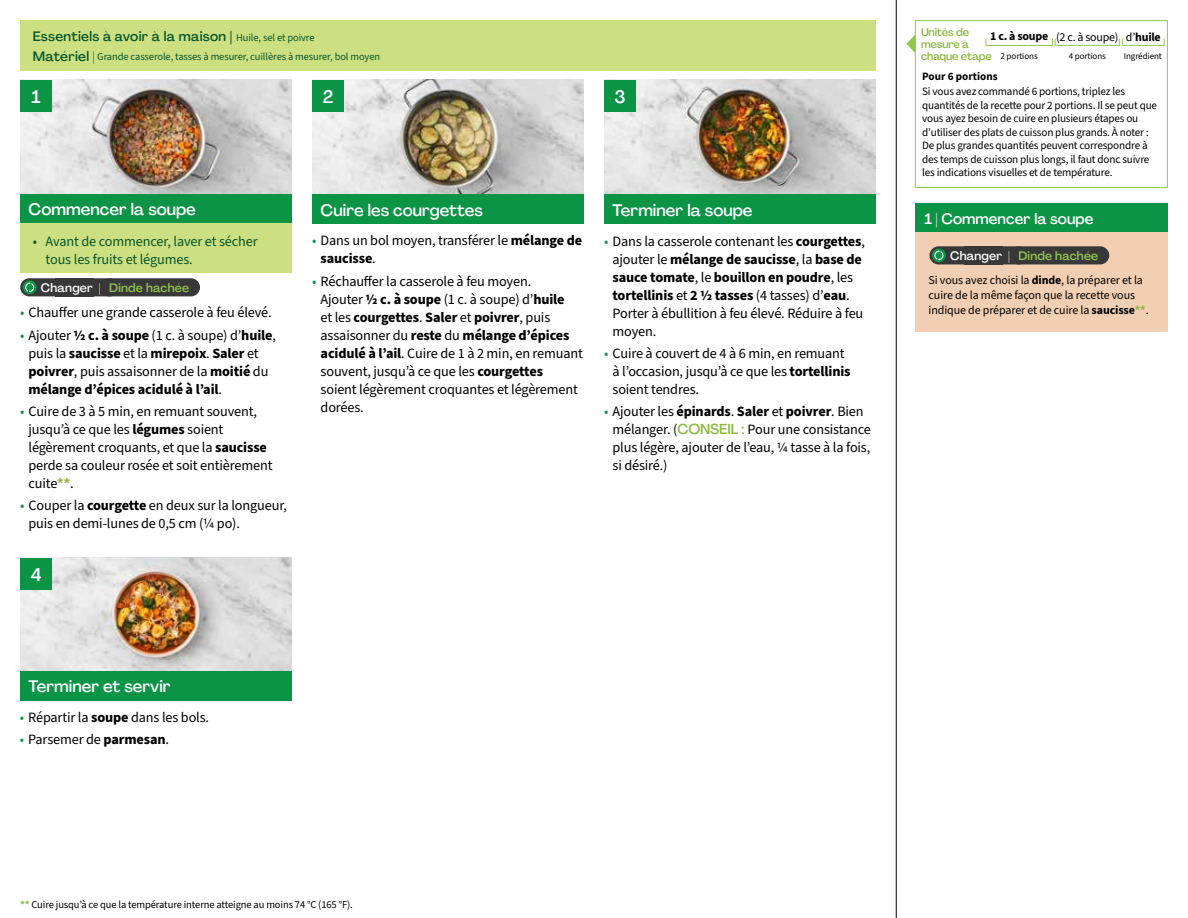
<style>
.page{position:relative;width:1188px;height:918px;background:#fff}
.page>*{position:absolute;margin:0;border:0;box-sizing:border-box;transform-origin:0 0}
.t1{font:500 18px "Agrandir";color:#fff}
.t2{font:500 16.5px "Agrandir";color:#fff}
.t3{font:500 15px "Agrandir";color:#fff}
.t4{font:14.25px/18px "Source Sans Pro";letter-spacing:-.01em;color:#000}
.t5{font:700 14.25px/18px "Source Sans Pro";letter-spacing:-.01em;color:#000}
.t6{font:14.25px/18px "Source Sans 3";letter-spacing:-.01em;color:#05562c}
.t7{font:500 13.5px "Agrandir";letter-spacing:.02em;color:#05562c}
.t8{font:500 12.15px "Agrandir";letter-spacing:.02em;color:#91c84e}
.t9{font:12px/15px "Source Sans 3";letter-spacing:-.01em;color:#000}
.t10{font:700 12px "Source Sans 3";letter-spacing:-.02em;color:#000}
.t11{font:11.25px/13.5px "Source Sans 3";letter-spacing:-.015em;color:#000}
.t12{font:700 11.25px "Source Sans 3";color:#000101}
.t13{font:500 11.1px/11.7px "Agrandir";letter-spacing:-.015em;color:#8cba42}
.t14{font:10.5px "Source Sans 3";letter-spacing:-.01em;color:#000}
.t15{font:10.5px "Source Sans 3";letter-spacing:-.01em;color:#05562c}
.t16{font:9px "Source Sans 3";letter-spacing:-.01em;color:#000}
.s1{font-family:"Myriad Pro";font-weight:400}
.s2{font-family:"Source Sans 3";font-weight:400;font-size:10.5px}
.s3{color:#fff}
.s4{font-family:"Source Sans 3";color:#0b9446}
.s5{font-family:"Source Sans 3";font-weight:400;color:#0b9446}
.s6{font-weight:400}
.s7{font-weight:700}
.s8{font-weight:700;color:#8cba42}
.s9{font-family:"Agrandir";font-weight:500;color:#8cba42}
.s10{font-family:"Source Sans Pro";font-weight:700;color:#8cba42}
</style>
<div class="page">
<div style="left:20px;top:20px;width:856px;height:51px;background:#cde081"></div>
<img style="left:20px;top:558px;width:272px;height:113px">
<img style="left:20px;top:80px;width:272px;height:114px">
<img style="left:312px;top:80px;width:272px;height:115px">
<img style="left:604px;top:80px;width:272px;height:115px">
<div style="left:20px;top:194px;width:272px;height:30px;background:#0b9446"></div>
<div style="left:20px;top:671px;width:272px;height:29px;background:#0b9446"></div>
<div style="left:312px;top:195px;width:272px;height:29px;background:#0b9446"></div>
<div style="left:604px;top:195px;width:272px;height:29px;background:#0b9446"></div>
<div style="left:20px;top:223px;width:272px;height:50px;background:#cde081"></div>
<div style="left:20px;top:558px;width:32px;height:32px;background:#0b9446"></div>
<div style="left:20px;top:80px;width:32px;height:32px;background:#0b9446"></div>
<div style="left:312px;top:80px;width:32px;height:32px;background:#0b9446"></div>
<div style="left:604px;top:80px;width:32px;height:32px;background:#0b9446"></div>
<svg style="left:906px;top:34px;width:9px;height:19px"></svg>
<div style="left:915px;top:20px;width:253px;height:168px;border:1px solid #91c84e"></div>
<div style="left:986px;top:38px;width:67px;height:8px;border:1px solid #91c84e"></div>
<div style="left:1055px;top:38px;width:65px;height:8px;border:1px solid #91c84e"></div>
<div style="left:1122px;top:38px;width:43px;height:8px;border:1px solid #91c84e"></div>
<div style="left:20px;top:278px;width:99px;height:18px;background:#383839;border-radius:9px"></div>
<svg style="left:23px;top:280px;width:14px;height:14px"></svg>
<svg style="left:25px;top:282px;width:9px;height:11px"></svg>
<div style="left:100px;top:278px;width:100px;height:18px;background:#383839;border-radius:9px"></div>
<div style="left:916px;top:230px;width:252px;height:101px;background:#f2cfb3"></div>
<div style="left:916px;top:204px;width:252px;height:28px;background:#0b9446"></div>
<div style="left:929px;top:246px;width:99px;height:18px;background:#383839;border-radius:9px"></div>
<svg style="left:932px;top:248px;width:14px;height:14px"></svg>
<svg style="left:934px;top:250px;width:9px;height:11px"></svg>
<div style="left:1010px;top:246px;width:99px;height:18px;background:#383839;border-radius:9px"></div>
<hr style="left:896px;top:0;width:1px;height:918px;background:#000">
<p class="t7" style="left:33px;top:28px;width:283px">Essentiels à avoir à la maison <span class="s1">|</span> <span class="s2">Huile, sel et poivre</span></p>
<p class="t15" style="left:97px;top:50px;width:284px">Grande casserole, tasses à mesurer, cuillères à mesurer, bol moyen</p>
<p class="t7" style="left:33px;top:48px;width:64px">Matériel |</p>
<p class="t1" style="left:32px;top:85px;width:11px">1</p>
<p class="t1" style="left:323px;top:85px;width:12px">2</p>
<p class="t1" style="left:614px;top:85px;width:13px">3</p>
<p class="t2" style="left:29px;top:199px;width:169px">Commencer la soupe</p>
<p class="t6" style="left:46px;top:232px;width:214px;text-indent:-13px">• Avant de commencer, laver et sécher tous les fruits et légumes.</p>
<p class="t8" style="left:41px;top:280px;width:150px"><span class="s3">Changer |</span> Dinde hachée</p>
<p class="t4" style="left:20px;top:304px;width:253px"><span class="s4">•</span> Chauffer une grande casserole à feu élevé.</p>
<p class="t5" style="left:29px;top:326px;width:249px;text-indent:-9px"><span class="s5">•</span> <span class="s6">Ajouter</span> ½ c. à soupe <span class="s6">(1 c. à soupe) d’</span>huile<span class="s6">, puis la</span> saucisse <span class="s6">et la</span> mirepoix<span class="s6">.</span> Saler <span class="s6">et </span>poivrer<span class="s6">, puis assaisonner de la</span> moitié <span class="s6">du </span>mélange d’épices acidulé à l’ail<span class="s6">.</span></p>
<p class="t4" style="left:29px;top:403px;width:246px;text-indent:-9px"><span class="s4">•</span> Cuire de 3 à 5 min, en remuant souvent, jusqu’à ce que les <span class="s7">légumes</span> soient légèrement croquants, et que la <span class="s7">saucisse </span>perde sa couleur rosée et soit entièrement cuite<span class="s8">**</span>.</p>
<p class="t4" style="left:29px;top:497px;width:260px;text-indent:-9px"><span class="s4">•</span> Couper la <span class="s7">courgette</span> en deux sur la longueur, puis en demi-lunes de 0,5 cm (¼ po).</p>
<p class="t1" style="left:31px;top:563px;width:12px">4</p>
<p class="t2" style="left:321px;top:200px;width:164px">Cuire les courgettes</p>
<p class="t2" style="left:613px;top:200px;width:141px">Terminer la soupe</p>
<p class="t4" style="left:321px;top:232px;width:263px;text-indent:-9px"><span class="s4">•</span> Dans un bol moyen, transférer le <span class="s7">mélange de saucisse</span>.</p>
<p class="t4" style="left:321px;top:272px;width:264px;text-indent:-9px"><span class="s4">•</span> Réchauffer la casserole à feu moyen.<br>Ajouter <span class="s7">½ c. à soupe</span> (1 c. à soupe) d’<span class="s7">huile<br></span>et les <span class="s7">courgettes</span>. <span class="s7">Saler</span> et <span class="s7">poivrer</span>, puis assaisonner du <span class="s7">reste</span> du <span class="s7">mélange d’épices acidulé à l’ail</span>. Cuire de 1 à 2 min, en remuant souvent, jusqu’à ce que les <span class="s7">courgettes<br></span>soient légèrement croquantes et légèrement dorées.</p>
<p class="t4" style="left:613px;top:232px;width:254px;text-indent:-9px"><span class="s4">•</span> Dans la casserole contenant les <span class="s7">courgettes</span>, ajouter le <span class="s7">mélange de saucisse</span>, la <span class="s7">base de sauce tomate</span>, le <span class="s7">bouillon en poudre</span>, les <span class="s7">tortellinis</span> et <span class="s7">2 ½ tasses</span> (4 tasses) d’<span class="s7">eau</span>.<br>Porter à ébullition à feu élevé. Réduire à feu moyen.</p>
<p class="t4" style="left:613px;top:345px;width:240px;text-indent:-9px"><span class="s4">•</span> Cuire à couvert de 4 à 6 min, en remuant à l’occasion, jusqu’à ce que les <span class="s7">tortellinis </span>soient tendres.</p>
<p class="t4" style="left:613px;top:403px;width:260px;text-indent:-9px"><span class="s4">•</span> Ajouter les <span class="s7">épinards</span>. <span class="s7">Saler</span> et <span class="s7">poivrer</span>. Bien mélanger. (<span class="s9">CONSEIL :</span> Pour une consistance plus légère, ajouter de l’eau, ¼ tasse à la fois, si désiré.)</p>
<p class="t2" style="left:28px;top:676px;width:144px">Terminer et servir</p>
<p class="t4" style="left:20px;top:709px;width:191px"><span class="s4">•</span> Répartir la <span class="s7">soupe</span> dans les bols.</p>
<p class="t4" style="left:20px;top:731px;width:151px"><span class="s4">•</span> Parsemer de <span class="s7">parmesan</span>.</p>
<p class="t13" style="left:921px;top:27px;width:72px">Unités de mesure à chaque étape</p>
<p class="t10" style="left:990px;top:29px;width:172px">1 c. à soupe <span class="s6">(2 c. à soupe) d’</span>huile</p>
<p class="t16" style="left:1001px;top:50px;width:39px">2 portions</p>
<p class="t16" style="left:1069px;top:50px;width:39px">4 portions</p>
<p class="t16" style="left:1124px;top:50px;width:40px">Ingrédient</p>
<p class="t12" style="left:922px;top:69px;width:77px">Pour 6 portions</p>
<p class="t11" style="left:922px;top:85px;width:236px">Si vous avez commandé 6 portions, triplez les quantités de la recette pour 2 portions. Il se peut que vous ayez besoin de cuire en plusieurs étapes ou d’utiliser des plats de cuisson plus grands. À noter :<br>De plus grandes quantités peuvent correspondre à des temps de cuisson plus longs, il faut donc suivre les indications visuelles et de température.</p>
<p class="t3" style="left:924px;top:209px;width:171px">1 | Commencer la soupe</p>
<p class="t8" style="left:950px;top:248px;width:150px"><span class="s3">Changer |</span> Dinde hachée</p>
<p class="t9" style="left:929px;top:273px;width:222px">Si vous avez choisi la <span class="s7">dinde</span>, la préparer et la cuire de la même façon que la recette vous indique de préparer et de cuire la <span class="s7">saucisse</span><span class="s10">**</span>.</p>
<p class="t14" style="left:20px;top:898px;width:334px"><span class="s8">**</span> Cuire jusqu’à ce que la température interne atteigne au moins 74 °C (165 °F).</p>
</div>
